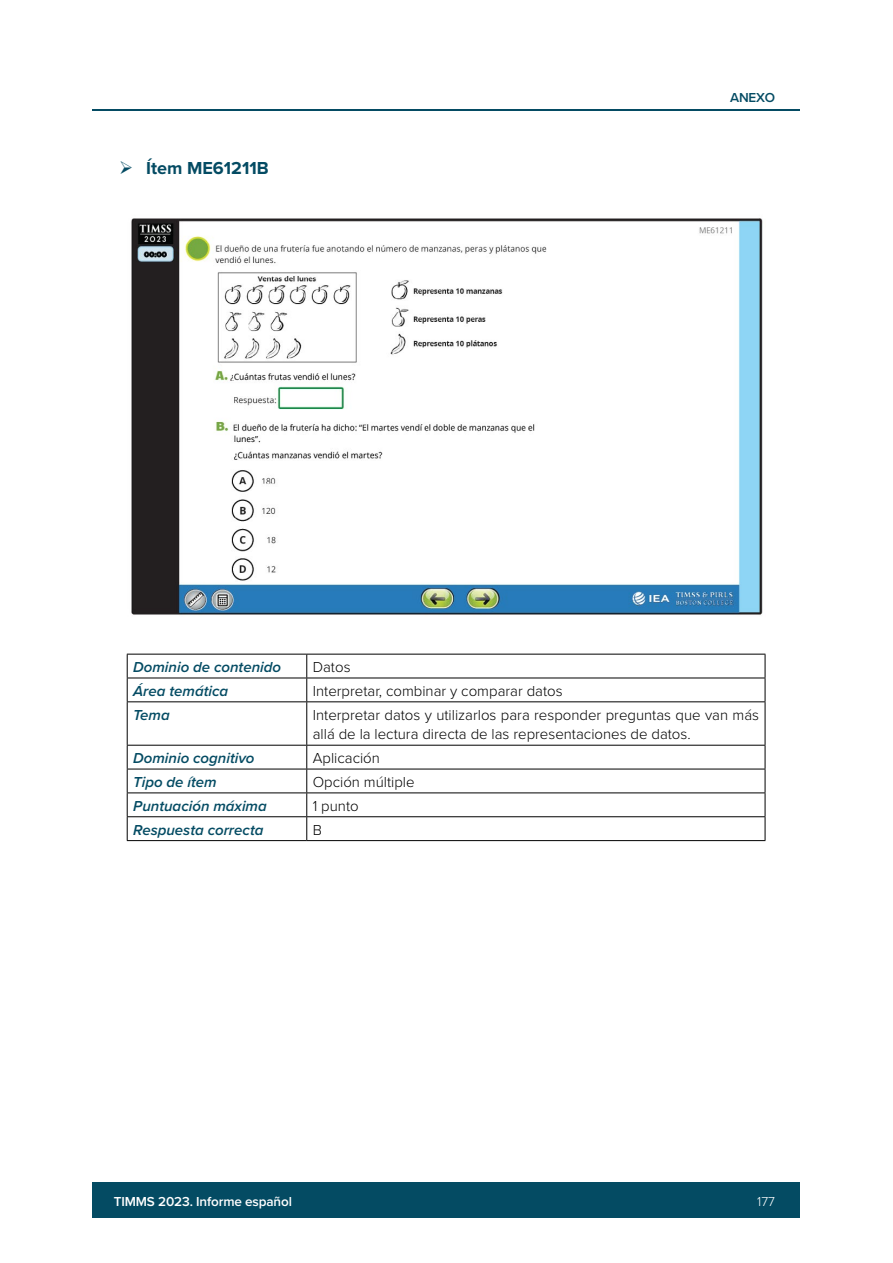
<style>
.page{position:relative;width:893px;height:1263px;background:#fff}
.page>*{position:absolute;margin:0;border:0;box-sizing:border-box;transform-origin:0 0}
.t1{font:700 18px "Proxima Nova";color:#044b63}
.t2{font:300 15px/19.5px "Proxima Nova";color:#000}
.t3{font:italic 600 15px "Proxima Nova";color:#044b63}
.t4{font:600 13.5px "Proxima Nova";letter-spacing:-.01em;color:#fff}
.t5{font:600 13.5px "Proxima Nova";letter-spacing:-.01em;color:#044b63}
.t6{font:300 13.5px "Proxima Nova";color:#fff}
</style>
<div class="page">
<hr style="left:92px;top:109px;width:708px;height:2px;background:#044b63">
<div style="left:92px;top:1182px;width:708px;height:36px;background:#044b63"></div>
<img style="left:131px;top:218px;width:632px;height:397px">
<hr style="left:127px;top:840px;width:180px;height:1px;background:#000">
<hr style="left:307px;top:840px;width:458px;height:1px;background:#000">
<hr style="left:127px;top:654px;width:180px;height:1px;background:#000">
<hr style="left:307px;top:654px;width:458px;height:1px;background:#000">
<hr style="left:127px;top:678px;width:180px;height:1px;background:#000">
<hr style="left:307px;top:678px;width:458px;height:1px;background:#000">
<hr style="left:127px;top:701px;width:180px;height:1px;background:#000">
<hr style="left:307px;top:701px;width:458px;height:1px;background:#000">
<hr style="left:127px;top:745px;width:180px;height:1px;background:#000">
<hr style="left:307px;top:745px;width:458px;height:1px;background:#000">
<hr style="left:127px;top:769px;width:180px;height:1px;background:#000">
<hr style="left:307px;top:769px;width:458px;height:1px;background:#000">
<hr style="left:127px;top:792px;width:180px;height:1px;background:#000">
<hr style="left:307px;top:792px;width:458px;height:1px;background:#000">
<hr style="left:127px;top:816px;width:180px;height:1px;background:#000">
<hr style="left:307px;top:816px;width:458px;height:1px;background:#000">
<svg style="left:127px;top:654px;width:1px;height:47px"></svg>
<hr style="left:127px;top:702px;width:1px;height:43px;background:#000">
<svg style="left:127px;top:745px;width:1px;height:95px"></svg>
<svg style="left:306px;top:654px;width:1px;height:47px"></svg>
<svg style="left:765px;top:654px;width:1px;height:47px"></svg>
<hr style="left:306px;top:702px;width:1px;height:43px;background:#000">
<hr style="left:765px;top:702px;width:1px;height:43px;background:#000">
<svg style="left:306px;top:745px;width:1px;height:95px"></svg>
<svg style="left:765px;top:745px;width:1px;height:95px"></svg>
<p class="t1" style="left:119px;top:154px;width:151px">➢ Ítem ME61211B</p>
<p class="t5" style="left:730px;top:88px;width:46px">ANEXO</p>
<p class="t3" style="left:133px;top:656px;width:149px">Dominio de contenido</p>
<p class="t2" style="left:313px;top:656px;width:39px">Datos</p>
<p class="t3" style="left:133px;top:680px;width:97px">Área temática</p>
<p class="t2" style="left:313px;top:680px;width:251px">Interpretar, combinar y comparar datos</p>
<p class="t3" style="left:133px;top:703px;width:38px">Tema</p>
<p class="t2" style="left:313px;top:704px;width:448px">Interpretar datos y utilizarlos para responder preguntas que van más allá de la lectura directa de las representaciones de datos.</p>
<p class="t3" style="left:133px;top:747px;width:123px">Dominio cognitivo</p>
<p class="t2" style="left:313px;top:747px;width:69px">Aplicación</p>
<p class="t3" style="left:133px;top:771px;width:85px">Tipo de ítem</p>
<p class="t2" style="left:313px;top:771px;width:103px">Opción múltiple</p>
<p class="t3" style="left:133px;top:794px;width:135px">Puntuación máxima</p>
<p class="t2" style="left:313px;top:795px;width:47px">1 punto</p>
<p class="t3" style="left:133px;top:818px;width:132px">Respuesta correcta</p>
<p class="t2" style="left:313px;top:819px;width:11px">B</p>
<p class="t4" style="left:114px;top:1192px;width:180px">TIMMS 2023. Informe español</p>
<p class="t6" style="left:757px;top:1192px;width:19px">177</p>
</div>
